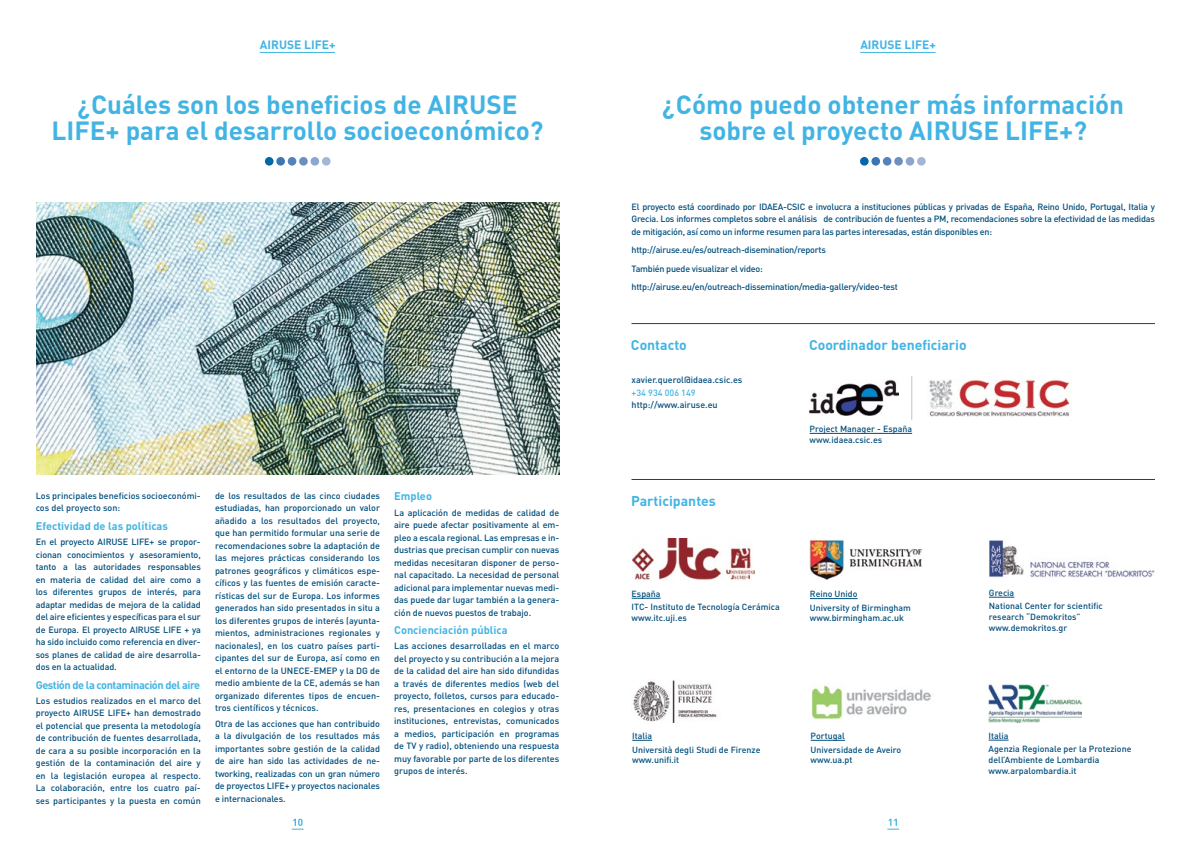
<style>
.page{position:relative;width:1191px;height:842px;background:#fff}
.page>*{position:absolute;margin:0;border:0;box-sizing:border-box;transform-origin:0 0}
.t1{font:700 26px/26px "DIN Pro";color:#42b4e4;text-align:center}
.t2{font:700 14px "DIN Pro";color:#42b4e4}
.t3{font:700 12px "DIN Pro";color:#42b4e4}
.t4{font:700 11px "DIN Pro";color:#42b4e4}
.t5{font:700 11px "DIN Pro";letter-spacing:-.04em;color:#42b4e4}
.t6{font:500 9px/12.5px "DIN Pro";letter-spacing:-.01em;color:#004e7d;text-align:justify}
.t7{font:500 9px "DIN Pro";color:#42b4e4}
.t8{font:500 8.8px/13.4px "DIN Pro";color:#004e7d}
</style>
<div class="page">
<svg style="left:887px;top:819px;width:12px;height:11px"></svg>
<svg style="left:292px;top:819px;width:12px;height:11px"></svg>
<img style="left:36px;top:203px;width:523px;height:271px">
<hr style="left:631px;top:323px;width:524px;height:1px;background:#004e7d">
<svg style="left:988px;top:740px;width:20px;height:1px"></svg>
<img style="left:988px;top:684px;width:93px;height:39px">
<hr style="left:810px;top:740px;width:35px;height:1px;background:#004e7d">
<img style="left:811px;top:685px;width:120px;height:35px">
<svg style="left:632px;top:740px;width:20px;height:1px"></svg>
<img style="left:633px;top:680px;width:84px;height:42px">
<svg style="left:631px;top:598px;width:29px;height:1px"></svg>
<img style="left:632px;top:538px;width:122px;height:42px">
<svg style="left:989px;top:597px;width:25px;height:1px"></svg>
<img style="left:989px;top:540px;width:166px;height:38px">
<hr style="left:810px;top:598px;width:47px;height:1px;background:#004e7d">
<img style="left:810px;top:539px;width:35px;height:40px">
<img style="left:849px;top:549px;width:73px;height:18px">
<hr style="left:631px;top:479px;width:524px;height:1px;background:#004e7d">
<hr style="left:911px;top:376px;width:1px;height:44px;background:#c7c8ca">
<img style="left:929px;top:380px;width:141px;height:36px">
<img style="left:809px;top:379px;width:89px;height:37px">
<hr style="left:809px;top:433px;width:103px;height:1px;background:#004e7d">
<div style="left:265px;top:157px;width:8px;height:9px;background:#0067aa;border-radius:50%"></div>
<div style="left:276px;top:157px;width:9px;height:9px;background:#3a76b3;border-radius:50%"></div>
<div style="left:288px;top:157px;width:8px;height:9px;background:#5582ba;border-radius:50%"></div>
<div style="left:299px;top:157px;width:9px;height:9px;background:#6c8fc2;border-radius:50%"></div>
<div style="left:310px;top:157px;width:9px;height:9px;background:#8da5cf;border-radius:50%"></div>
<div style="left:322px;top:157px;width:8px;height:9px;background:#a3b6d8;border-radius:50%"></div>
<div style="left:860px;top:157px;width:8px;height:9px;background:#0067aa;border-radius:50%"></div>
<div style="left:871px;top:157px;width:9px;height:9px;background:#3a76b3;border-radius:50%"></div>
<div style="left:883px;top:157px;width:8px;height:9px;background:#5582ba;border-radius:50%"></div>
<div style="left:894px;top:157px;width:9px;height:9px;background:#6c8fc2;border-radius:50%"></div>
<div style="left:905px;top:157px;width:9px;height:9px;background:#8da5cf;border-radius:50%"></div>
<div style="left:917px;top:157px;width:8px;height:9px;background:#a3b6d8;border-radius:50%"></div>
<hr style="left:260px;top:52px;width:75px;height:1px;background:#42b4e4">
<hr style="left:860px;top:52px;width:75px;height:1px;background:#42b4e4">
<h3 class="t3" style="left:260px;top:37px;width:77px">AIRUSE LIFE+</h3>
<h3 class="t3" style="left:860px;top:37px;width:77px">AIRUSE LIFE+</h3>
<h1 class="t1" style="left:52px;top:90px;width:493px">¿Cuáles son los beneficios de AIRUSE<br>LIFE+ para el desarrollo socioeconómico?</h1>
<h1 class="t1" style="left:662px;top:90px;width:463px">¿Cómo puedo obtener más información sobre el proyecto AIRUSE LIFE+?</h1>
<p class="t6" style="left:631px;top:200px;width:525px">El proyecto está coordinado por IDAEA-CSIC e involucra a instituciones públicas y privadas de España, Reino Unido, Portugal, Italia y Grecia. Los informes completos sobre el análisis de contribución de fuentes a PM, recomendaciones sobre la efectividad de las medidas de mitigación, así como un informe resumen para las partes interesadas, están disponibles en:</p>
<p class="t6" style="left:631px;top:240px;width:268px;line-height:18.5px;text-align:left">http://airuse.eu/es/outreach-disemination/reports<br>También puede visualizar el video: http://airuse.eu/en/outreach-dissemination/media-gallery/video-test</p>
<h2 class="t2" style="left:631px;top:335px;width:57px">Contacto</h2>
<h2 class="t2" style="left:809px;top:335px;width:159px">Coordinador beneficiario</h2>
<p class="t6" style="left:36px;top:489px;width:166px">Los principales beneficios socioeconómi&shy;cos del proyecto son:</p>
<p class="t4" style="left:36px;top:518px;width:134px">Efectividad de las políticas</p>
<p class="t6" style="left:36px;top:535px;width:166px">En el proyecto AIRUSE LIFE+ se propor&shy;cionan conocimientos y asesoramiento, tanto a las autoridades responsables en materia de calidad del aire como a los diferentes grupos de interés, para adaptar medidas de mejora de la calidad del aire eficientes y específicas para el sur de Europa. El proyecto AIRUSE LIFE + ya ha sido incluido como referencia en diver&shy;sos planes de calidad de aire desarrolla&shy;dos en la actualidad.</p>
<p class="t5" style="left:36px;top:677px;width:166px">Gestión de la contaminación del aire</p>
<p class="t6" style="left:36px;top:694px;width:166px">Los estudios realizados en el marco del proyecto AIRUSE LIFE+ han demostrado el potencial que presenta la metodología de contribución de fuentes desarrollada, de cara a su posible incorporación en la gestión de la contaminación del aire y en la legislación europea al respecto.<br>La colaboración, entre los cuatro paí&shy;ses participantes y la puesta en común</p>
<p class="t6" style="left:215px;top:489px;width:166px">de los resultados de las cinco ciudades estudiadas, han proporcionado un valor añadido a los resultados del proyecto, que han permitido formular una serie de recomendaciones sobre la adaptación de las mejores prácticas considerando los patrones geográficos y climáticos espe&shy;cíficos y las fuentes de emisión caracte&shy;rísticas del sur de Europa. Los informes generados han sido presentados in situ a los diferentes grupos de interés (ayunta&shy;mientos, administraciones regionales y nacionales), en los cuatro países parti&shy;cipantes del sur de Europa, así como en el entorno de la UNECE-EMEP y la DG de medio ambiente de la CE, además se han organizado diferentes tipos de encuen&shy;tros científicos y técnicos.</p>
<p class="t6" style="left:215px;top:717px;width:166px">Otra de las acciones que han contribuido a la divulgación de los resultados más importantes sobre gestión de la calidad de aire han sido las actividades de ne&shy;tworking, realizadas con un gran número de proyectos LIFE+ y proyectos nacionales e internacionales.</p>
<p class="t4" style="left:394px;top:489px;width:39px">Empleo</p>
<p class="t6" style="left:394px;top:506px;width:166px">La aplicación de medidas de calidad de aire puede afectar positivamente al em&shy;pleo a escala regional. Las empresas e in&shy;dustrias que precisan cumplir con nuevas medidas necesitaran disponer de perso&shy;nal capacitado. La necesidad de personal adicional para implementar nuevas medi&shy;das puede dar lugar también a la genera&shy;ción de nuevos puestos de trabajo.</p>
<p class="t4" style="left:394px;top:623px;width:115px">Concienciación pública</p>
<p class="t6" style="left:394px;top:640px;width:166px">Las acciones desarrolladas en el marco del proyecto y su contribución a la mejora de la calidad del aire han sido difundidas a través de diferentes medios (web del proyecto, folletos, cursos para educado&shy;res, presentaciones en colegios y otras instituciones, entrevistas, comunicados a medios, participación en programas de TV y radio), obteniendo una respuesta muy favorable por parte de los diferentes grupos de interés.</p>
<p class="t6" style="left:631px;top:373px;width:112px">xavier.querol@idaea.csic.es</p>
<p class="t7" style="left:631px;top:386px;width:66px">+34 934 006 149</p>
<p class="t6" style="left:631px;top:398px;width:88px">http://www.airuse.eu</p>
<h2 class="t2" style="left:631px;top:492px;width:86px">Participantes</h2>
<p class="t8" style="left:809px;top:423px;width:104px;line-height:10.6px">Project Manager - España www.idaea.csic.es</p>
<p class="t8" style="left:631px;top:587px;width:149px">España<br>ITC- Instituto de Tecnología Cerámica</p>
<p class="t8" style="left:631px;top:611px;width:57px">www.itc.uji.es</p>
<p class="t8" style="left:810px;top:587px;width:103px">Reino Unido<br>University of Birmingham</p>
<p class="t8" style="left:810px;top:611px;width:95px">www.birmingham.ac.uk</p>
<p class="t8" style="left:632px;top:729px;width:130px">Italia<br>Università degli Studi de Firenze</p>
<p class="t8" style="left:632px;top:753px;width:49px">www.unifi.it</p>
<p class="t8" style="left:810px;top:729px;width:92px">Portugal<br>Universidade de Aveiro</p>
<p class="t8" style="left:810px;top:753px;width:43px">www.ua.pt</p>
<p class="t8" style="left:989px;top:586px;width:115px">Grecia<br>National Center for scientific</p>
<p class="t8" style="left:989px;top:611px;width:93px;line-height:10.6px">research “Demokritos” www.demokritos.gr</p>
<p class="t8" style="left:988px;top:729px;width:144px">Italia<br>Agenzia Regionale per la Protezione</p>
<p class="t8" style="left:988px;top:754px;width:112px;line-height:10.6px">dell’Ambiente de Lombardia www.arpalombardia.it</p>
</div>
